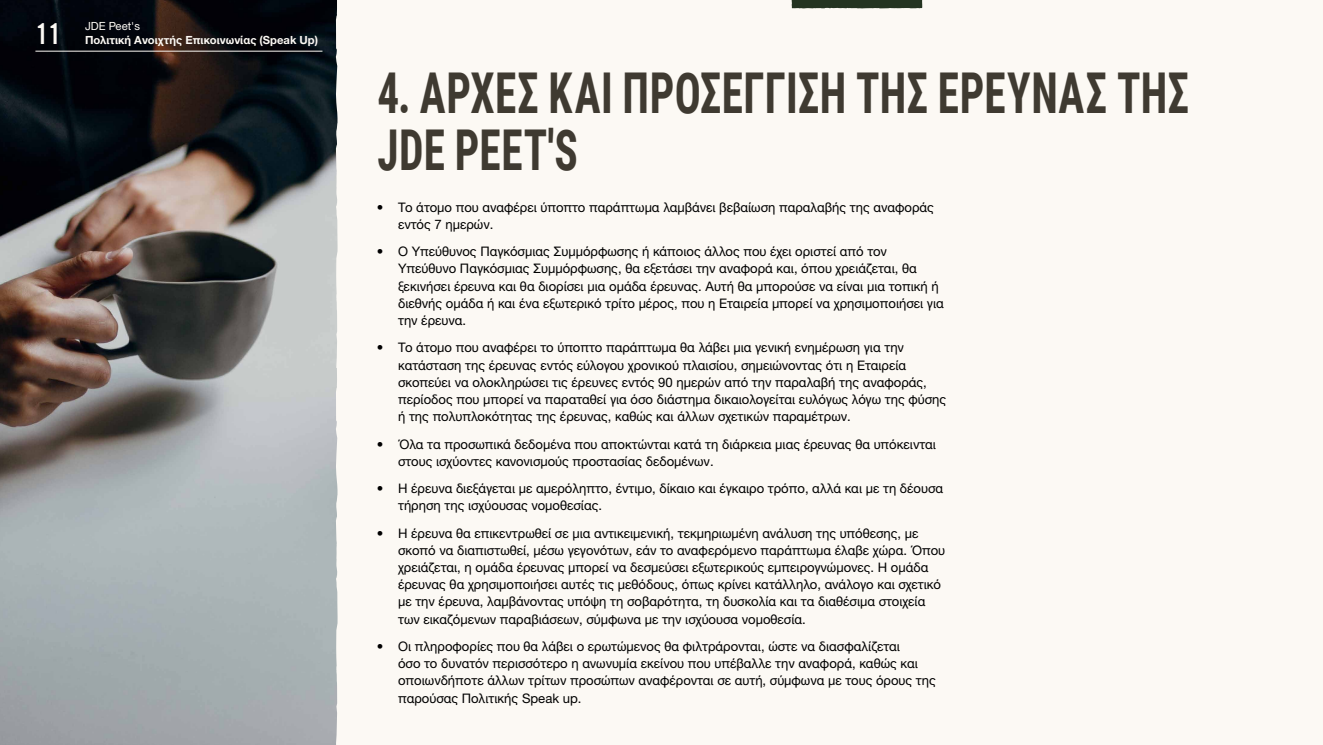
<style>
.page{position:relative;width:1323px;height:745px;background:#fff}
.page>*{position:absolute;margin:0;border:0;box-sizing:border-box;transform-origin:0 0}
.t1{font:700 56.25px/56.2px "Roboto Condensed";letter-spacing:.01em;color:#3f3a31;scale:.77 1}
.t2{font:31.25px "Alt Got Pro No 3 Alt";color:#fcf9f4}
.t3{font:13.12px/17px "Helvetica Neue LTW1 G";color:#000}
.t4{font:700 11.25px "Helvetica Neue LTW1 G";color:#fcf9f4}
.t5{font:11.25px "Helvetica Neue LTW1 G";color:#fcf9f4}
</style>
<div class="page">
<div style="left:0;top:0;width:1323px;height:744px;background:#fcf9f4"></div>
<img style="left:0;top:0;width:338px;height:744px">
<hr style="left:35px;top:51px;width:287px;height:1px;background:#fcf9f4">
<svg style="left:792px;top:0;width:130px;height:8px"></svg>
<h2 class="t2" style="left:35px;top:17px;width:27px">11</h2>
<p class="t5" style="left:85px;top:19px;width:56px">JDE Peet's</p>
<p class="t4" style="left:85px;top:33px;width:235px">Πολιτική Ανοιχτής Επικοινωνίας (Speak Up)</p>
<h1 class="t1" style="left:377px;top:63px;width:1055px">4. ΑΡΧΈΣ ΚΑΙ ΠΡΟΣΈΓΓΙΣΗ ΤΗΣ ΈΡΕΥΝΑΣ ΤΗΣ<br>JDE PEET'S</h1>
<p class="t3" style="left:398px;top:198px;width:537px;text-indent:-21px">• Το άτομο που αναφέρει ύποπτο παράπτωμα λαμβάνει βεβαίωση παραλαβής της αναφοράς εντός 7 ημερών.</p>
<p class="t3" style="left:398px;top:243px;width:547px;text-indent:-21px">• Ο Υπεύθυνος Παγκόσμιας Συμμόρφωσης ή κάποιος άλλος που έχει οριστεί από τον Υπεύθυνο Παγκόσμιας Συμμόρφωσης, θα εξετάσει την αναφορά και, όπου χρειάζεται, θα ξεκινήσει έρευνα και θα διορίσει μια ομάδα έρευνας. Αυτή θα μπορούσε να είναι μια τοπική ή διεθνής ομάδα ή και ένα εξωτερικό τρίτο μέρος, που η Εταιρεία μπορεί να χρησιμοποιήσει για την έρευνα.</p>
<p class="t3" style="left:398px;top:339px;width:550px;text-indent:-21px">• Το άτομο που αναφέρει το ύποπτο παράπτωμα θα λάβει μια γενική ενημέρωση για την κατάσταση της έρευνας εντός εύλογου χρονικού πλαισίου, σημειώνοντας ότι η Εταιρεία σκοπεύει να ολοκληρώσει τις έρευνες εντός 90 ημερών από την παραλαβή της αναφοράς, περίοδος που μπορεί να παραταθεί για όσο διάστημα δικαιολογείται ευλόγως λόγω της φύσης ή της πολυπλοκότητας της έρευνας, καθώς και άλλων σχετικών παραμέτρων.</p>
<p class="t3" style="left:398px;top:435px;width:539px;text-indent:-21px">• Όλα τα προσωπικά δεδομένα που αποκτώνται κατά τη διάρκεια μιας έρευνας θα υπόκεινται στους ισχύοντες κανονισμούς προστασίας δεδομένων.</p>
<p class="t3" style="left:398px;top:479px;width:547px;text-indent:-21px">• Η έρευνα διεξάγεται με αμερόληπτο, έντιμο, δίκαιο και έγκαιρο τρόπο, αλλά και με τη δέουσα τήρηση της ισχύουσας νομοθεσίας.</p>
<p class="t3" style="left:398px;top:524px;width:548px;text-indent:-21px">• Η έρευνα θα επικεντρωθεί σε μια αντικειμενική, τεκμηριωμένη ανάλυση της υπόθεσης, με σκοπό να διαπιστωθεί, μέσω γεγονότων, εάν το αναφερόμενο παράπτωμα έλαβε χώρα. Όπου χρειάζεται, η ομάδα έρευνας μπορεί να δεσμεύσει εξωτερικούς εμπειρογνώμονες. Η ομάδα έρευνας θα χρησιμοποιήσει αυτές τις μεθόδους, όπως κρίνει κατάλληλο, ανάλογο και σχετικό με την έρευνα, λαμβάνοντας υπόψη τη σοβαρότητα, τη δυσκολία και τα διαθέσιμα στοιχεία των εικαζόμενων παραβιάσεων, σύμφωνα με την ισχύουσα νομοθεσία.</p>
<p class="t3" style="left:398px;top:637px;width:539px;text-indent:-21px">• Οι πληροφορίες που θα λάβει ο ερωτώμενος θα φιλτράρονται, ώστε να διασφαλίζεται<br>όσο το δυνατόν περισσότερο η ανωνυμία εκείνου που υπέβαλλε την αναφορά, καθώς και οποιωνδήποτε άλλων τρίτων προσώπων αναφέρονται σε αυτή, σύμφωνα με τους όρους της παρούσας Πολιτικής Speak up.</p>
</div>
